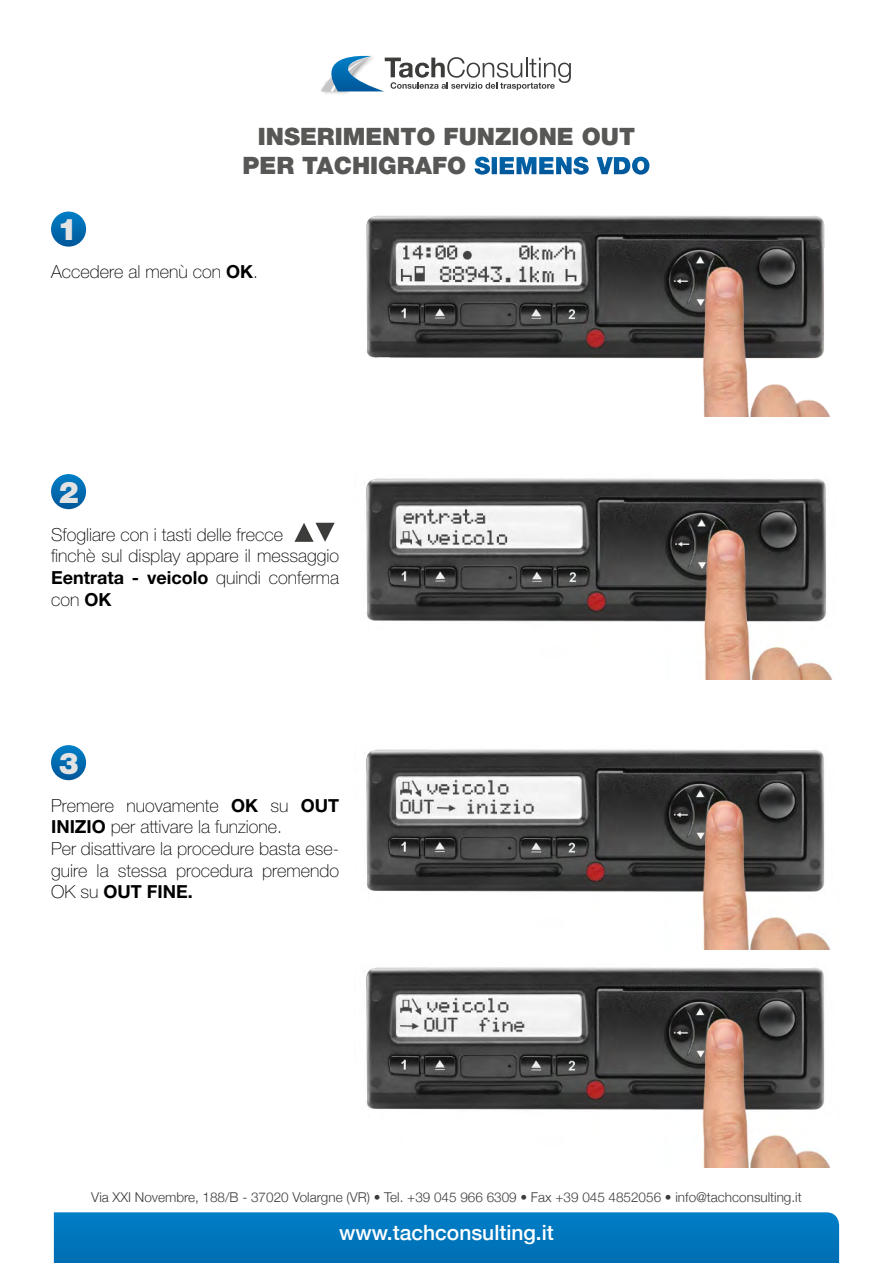
<style>
.page{position:relative;width:893px;height:1263px;background:#fff}
.page>*{position:absolute;margin:0;border:0;box-sizing:border-box;transform-origin:0 0}
.t1{font:900 30px "Helvetica Neue LT Pro";color:#e3e3e3}
.t2{font:900 24px/28.8px "Helvetica Neue LT Pro";color:#575756;text-align:center}
.t3{font:500 21px "Helvetica Neue";color:#fff}
.t4{font:100 18px/21.6px "Helvetica Neue LT Pro";color:#000}
.t5{font:300 13.5px "Helvetica Neue";color:#3c3c3b}
.s1{color:#fff}
.s2{font-weight:700}
.s3{font-weight:100}
</style>
<div class="page">
<img style="left:321px;top:55px;width:59px;height:39px">
<svg style="left:321px;top:56px;width:250px;height:35px"></svg>
<svg style="left:54px;top:1212px;width:785px;height:51px;background:#0176bd"></svg>
<img style="left:366px;top:215px;width:464px;height:201px">
<img style="left:366px;top:478px;width:467px;height:202px">
<img style="left:366px;top:749px;width:464px;height:200px">
<svg style="left:51px;top:212px;width:35px;height:35px"></svg>
<svg style="left:51px;top:474px;width:35px;height:35px"></svg>
<svg style="left:294px;top:523px;width:41px;height:19px"></svg>
<svg style="left:51px;top:745px;width:35px;height:35px"></svg>
<img style="left:366px;top:967px;width:464px;height:200px">
<h1 class="t1" style="left:57px;top:211px;width:21px">1</h1>
<h2 class="t2" style="left:243px;top:122px;width:409px">INSERIMENTO FUNZIONE OUT<br>PER TACHIGRAFO <span class="s1">SIEMENS VDO</span></h2>
<p class="t4" style="left:51px;top:261px;width:209px">Accedere al menù con <span class="s2">OK</span>.</p>
<h1 class="t1" style="left:59px;top:474px;width:21px">2</h1>
<p class="t4" style="left:51px;top:523px;width:290px">Sfogliare con i tasti delle frecce<br>finchè sul display appare il messaggio<br><span class="s2">Eentrata - veicolo</span> quindi conferma con <span class="s2">OK</span></p>
<h1 class="t1" style="left:59px;top:745px;width:21px">3</h1>
<p class="t4" style="left:51px;top:794px;width:290px">Premere nuovamente <span class="s2">OK</span> su <span class="s2">OUT<br>INIZIO</span> per attivare la funzione.<br>Per disattivare la procedure basta ese&shy;guire la stessa procedura premendo<br>OK su <span class="s2">OUT FINE.</span></p>
<p class="t5" style="left:91px;top:1186px;width:712px">Via XXI Novembre, 188/B - 37020 Volargne (VR) • Tel. +39 045 966 6309 • Fax +39 045 4852056 <span class="s3">•</span> info@tachconsulting.it</p>
<p class="t3" style="left:339px;top:1216px;width:216px">www.tachconsulting.it</p>
</div>
